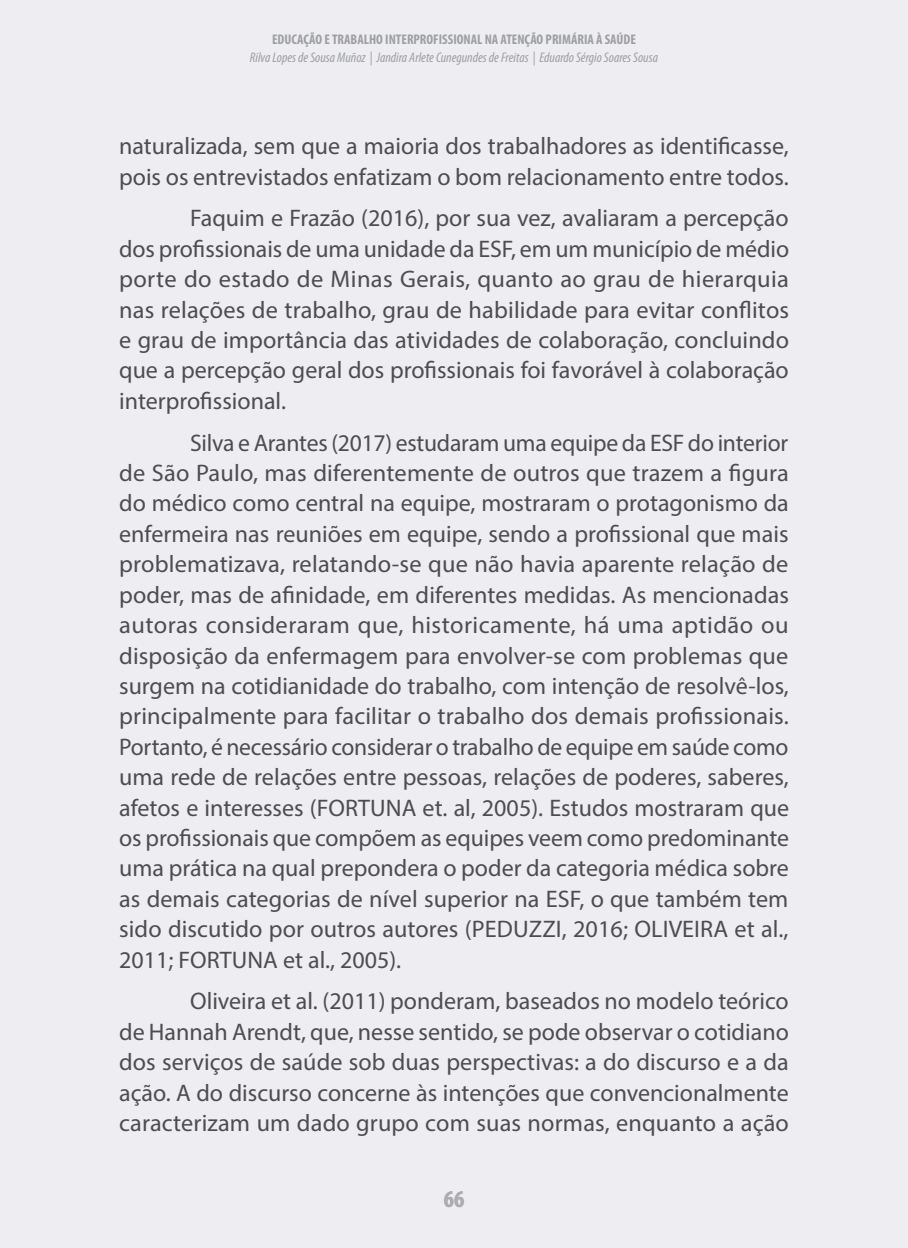
<style>
.page{position:relative;width:908px;height:1248px;background:#fff}
.page>*{position:absolute;margin:0;border:0;box-sizing:border-box;transform-origin:0 0}
.t1{font:24px/30.4px "Myriad Pro";color:#4d4d4f;text-align:justify}
.t2{font:700 condensed 24px "Myriad Pro";color:#abadaf}
.t3{font:italic condensed 14px "Myriad Pro";color:#9d9fa2}
.t4{font:700 condensed 14px "Myriad Pro";color:#9d9fa2}
</style>
<div class="page">
<div style="left:0;top:0;width:907px;height:1247px;background:#ededf2"></div>
<p class="t4" style="left:272px;top:31px;width:365px">EDUCAÇÃO E TRABALHO INTERPROFISSIONAL NA ATENÇÃO PRIMÁRIA À SAÚDE</p>
<p class="t3" style="left:250px;top:49px;width:409px">Rilva Lopes de Sousa Muñoz | Jandira Arlete Cunegundes de Freitas | Eduardo Sérgio Soares Sousa</p>
<p class="t1" style="left:119px;top:130px;width:670px">naturalizada, sem que a maioria dos trabalhadores as identificasse, pois os entrevistados enfatizam o bom relacionamento entre todos.</p>
<p class="t1" style="left:119px;top:203px;width:671px;text-indent:71px">Faquim e Frazão (2016), por sua vez, avaliaram a percepção dos profissionais de uma unidade da ESF, em um município de médio porte do estado de Minas Gerais, quanto ao grau de hierarquia nas relações de trabalho, grau de habilidade para evitar conflitos e grau de importância das atividades de colaboração, concluindo que a percepção geral dos profissionais foi favorável à colaboração interprofissional.</p>
<p class="t1" style="left:119px;top:427px;width:671px;text-indent:71px">Silva e Arantes (2017) estudaram uma equipe da ESF do interior de São Paulo, mas diferentemente de outros que trazem a figura do médico como central na equipe, mostraram o protagonismo da enfermeira nas reuniões em equipe, sendo a profissional que mais problematizava, relatando-se que não havia aparente relação de poder, mas de afinidade, em diferentes medidas. As mencionadas autoras consideraram que, historicamente, há uma aptidão ou disposição da enfermagem para envolver-se com problemas que surgem na cotidianidade do trabalho, com intenção de resolvê-los, principalmente para facilitar o trabalho dos demais profissionais.<br>Portanto, é necessário considerar o trabalho de equipe em saúde como uma rede de relações entre pessoas, relações de poderes, saberes, afetos e interesses (FORTUNA et. al, 2005). Estudos mostraram que os profissionais que compõem as equipes veem como predominante uma prática na qual prepondera o poder da categoria médica sobre as demais categorias de nível superior na ESF, o que também tem sido discutido por outros autores (PEDUZZI, 2016; OLIVEIRA et al., 2011; FORTUNA et al., 2005).</p>
<p class="t1" style="left:119px;top:985px;width:671px;text-indent:71px">Oliveira et al. (2011) ponderam, baseados no modelo teórico de Hannah Arendt, que, nesse sentido, se pode observar o cotidiano dos serviços de saúde sob duas perspectivas: a do discurso e a da ação. A do discurso concerne às intenções que convencionalmente caracterizam um dado grupo com suas normas, enquanto a ação</p>
<p class="t2" style="left:443px;top:1183px;width:22px">66</p>
</div>
